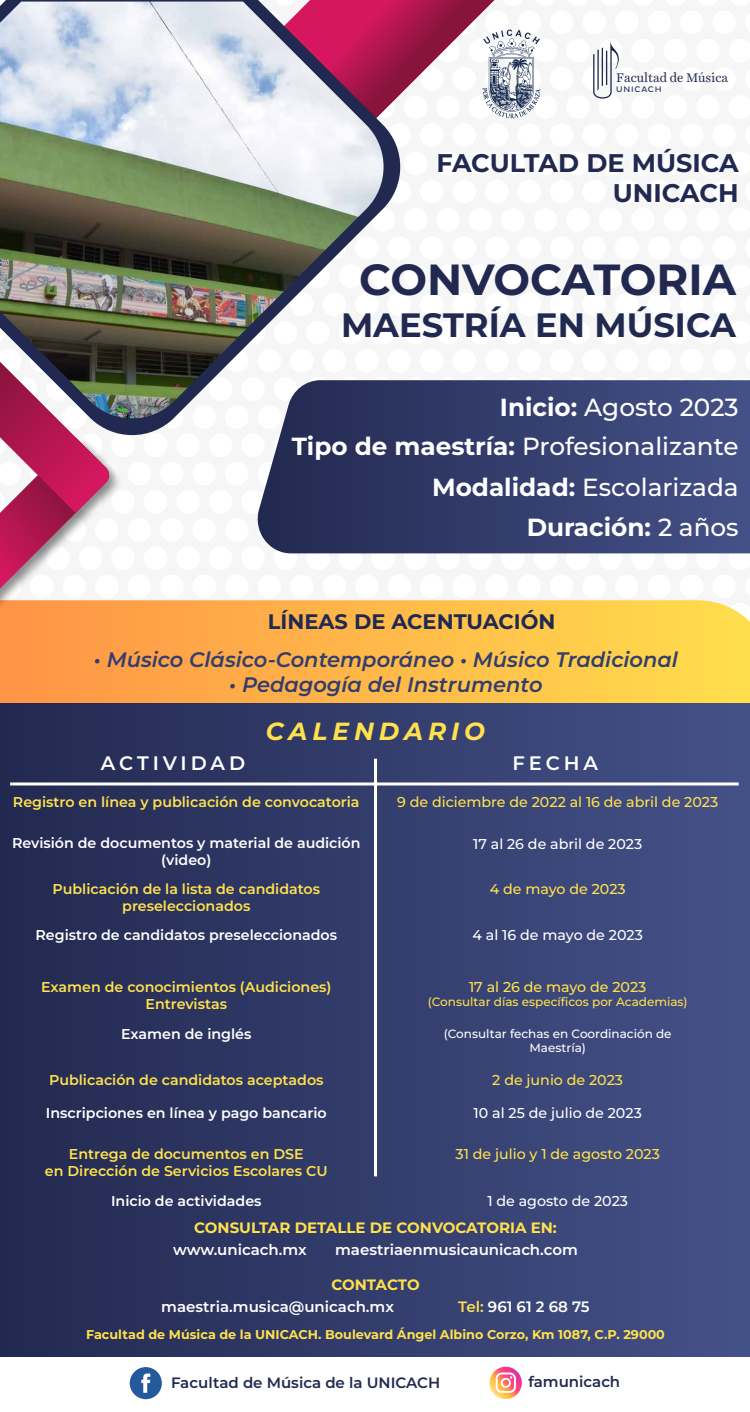
<style>
.page{position:relative;width:750px;height:1412px;background:#fff}
.page>*{position:absolute;margin:0;border:0;box-sizing:border-box;transform-origin:0 0}
.t1{font:700 43.5px "Montserrat";letter-spacing:-.005em;color:#222950}
.t2{font:700 33.75px "Montserrat";color:#222950}
.t3{font:700 25.5px/30.6px "Montserrat";color:#222950;text-align:right}
.t4{font:500 24.75px/40px "Montserrat";color:#fff;text-align:right}
.t5{font:italic 700 24.75px "Montserrat";letter-spacing:.2em;color:#ffe14d}
.t6{font:italic 600 21px "Montserrat";color:#343e6d}
.t7{font:700 21px "Montserrat";color:#222950}
.t8{font:600 19.5px "Montserrat";letter-spacing:.2em;color:#fff}
.t9{font:600 15px "Montserrat";color:#fff}
.t10{font:700 15px "Montserrat";color:#ffe14d}
.t11{font:600 15px "Montserrat";color:#222950}
.t12{font:600 14.25px/17.1px "Montserrat";color:#ffe14d;text-align:center}
.t13{font:600 14.25px/17.1px "Montserrat";color:#fff;text-align:center}
.t14{font:500 14.25px "Montserrat";color:#ffe14d}
.t15{font:500 14.25px "Montserrat";color:#fff}
.t16{font:700 12.75px "Montserrat";color:#ffe14d}
.t17{font:12.75px "Harriet Text";color:#222950}
.t18{font:500 12px/14.4px "Montserrat";color:#fff;text-align:center}
.t19{font:500 12px "Montserrat";color:#ffe14d}
.t20{font:8.32px "Pluto Sans";letter-spacing:.1em;color:#222950}
.s1{font-weight:700}
.s2{color:#ffe14d}
</style>
<div class="page">
<svg style="left:490px;top:1366px;width:32px;height:33px"></svg>
<div style="left:130px;top:1367px;width:32px;height:32px;background:#245a9b;border-radius:50%"></div>
<svg style="left:141px;top:1373px;width:9px;height:19px"></svg>
<svg style="left:126px;top:600px;width:624px;height:103px;background:#febe4a"></svg>
<svg style="left:406px;top:0;width:88px;height:95px"></svg>
<svg style="left:4px;top:0;width:402px;height:436px"></svg>
<img style="left:0;top:2px;width:389px;height:422px">
<img style="left:0;top:431px;width:126px;height:272px">
<svg style="left:0;top:362px;width:110px;height:226px"></svg>
<svg style="left:253px;top:380px;width:497px;height:173px;background:#3d4773"></svg>
<svg style="left:593px;top:41px;width:26px;height:58px"></svg>
<svg style="left:483px;top:30px;width:57px;height:88px"></svg>
<div style="left:0;top:703px;width:750px;height:654px;background:linear-gradient(to right,#222950,#455288)"></div>
<hr style="left:374px;top:759px;width:3px;height:417px;background:#fff">
<hr style="left:10px;top:782px;width:729px;height:3px;background:#fff">
<p class="t17" style="left:616px;top:68px;width:113px">Facultad de Música</p>
<p class="t20" style="left:616px;top:84px;width:47px">UNICACH</p>
<h3 class="t3" style="left:436px;top:147px;width:304px">FACULTAD DE MÚSICA<br>UNICACH</h3>
<h1 class="t1" style="left:359px;top:251px;width:378px">CONVOCATORIA</h1>
<h2 class="t2" style="left:341px;top:302px;width:397px">MAESTRÍA EN MÚSICA</h2>
<h3 class="t4" style="left:292px;top:386px;width:449px"><span class="s1">Inicio:</span> Agosto 2023<br><span class="s1">Tipo de maestría:</span> Profesionalizante<br><span class="s1">Modalidad:</span> Escolarizada<br><span class="s1">Duración:</span> 2 años</h3>
<h3 class="t7" style="left:268px;top:607px;width:289px">LÍNEAS DE ACENTUACIÓN</h3>
<h3 class="t6" style="left:94px;top:645px;width:586px">• Músico Clásico-Contemporáneo • Músico Tradicional</h3>
<h3 class="t6" style="left:229px;top:671px;width:315px">• Pedagogía del Instrumento</h3>
<h3 class="t5" style="left:266px;top:715px;width:221px">CALENDARIO</h3>
<h3 class="t8" style="left:101px;top:750px;width:146px">ACTIVIDAD</h3>
<h3 class="t8" style="left:513px;top:750px;width:87px">FECHA</h3>
<p class="t12" style="left:13px;top:793px;width:348px">Registro en línea y publicación de convocatoria</p>
<p class="t14" style="left:397px;top:793px;width:323px">9 de diciembre de 2022 al 16 de abril de 2023</p>
<p class="t13" style="left:12px;top:834px;width:350px">Revisión de documentos y material de audición (video)</p>
<p class="t15" style="left:473px;top:834px;width:171px">17 al 26 de abril de 2023</p>
<p class="t12" style="left:52px;top:880px;width:269px">Publicación de la lista de candidatos preseleccionados</p>
<p class="t14" style="left:490px;top:879px;width:137px">4 de mayo de 2023</p>
<p class="t13" style="left:36px;top:926px;width:303px">Registro de candidatos preseleccionados</p>
<p class="t15" style="left:473px;top:925px;width:172px">4 al 16 de mayo de 2023</p>
<p class="t12" style="left:41px;top:978px;width:292px">Examen de conocimientos (Audiciones)<br>Entrevistas</p>
<p class="t14" style="left:469px;top:977px;width:179px">17 al 26 de mayo de 2023</p>
<p class="t19" style="left:428px;top:994px;width:261px">(Consultar días específicos por Academias)</p>
<p class="t13" style="left:121px;top:1025px;width:132px">Examen de inglés</p>
<p class="t18" style="left:444px;top:1026px;width:229px">(Consultar fechas en Coordinación de<br>Maestría)</p>
<p class="t12" style="left:49px;top:1071px;width:276px">Publicación de candidatos aceptados</p>
<p class="t14" style="left:492px;top:1070px;width:132px">2 de junio de 2023</p>
<p class="t13" style="left:46px;top:1104px;width:282px">Inscripciones en línea y pago bancario</p>
<p class="t15" style="left:474px;top:1103px;width:170px">10 al 25 de julio de 2023</p>
<p class="t12" style="left:45px;top:1145px;width:284px">Entrega de documentos en DSE<br>en Dirección de Servicios Escolares CU</p>
<p class="t14" style="left:456px;top:1144px;width:206px">31 de julio y 1 de agosto 2023</p>
<p class="t13" style="left:111px;top:1192px;width:152px">Inicio de actividades</p>
<p class="t15" style="left:487px;top:1191px;width:142px">1 de agosto de 2023</p>
<p class="t10" style="left:194px;top:1217px;width:364px">CONSULTAR DETALLE DE CONVOCATORIA EN:</p>
<p class="t9" style="left:173px;top:1239px;width:135px">www.unicach.mx</p>
<p class="t9" style="left:335px;top:1239px;width:244px">maestriaenmusicaunicach.com</p>
<p class="t10" style="left:331px;top:1274px;width:90px">CONTACTO</p>
<p class="t9" style="left:161px;top:1296px;width:234px">maestria.musica@unicach.mx</p>
<p class="t9" style="left:458px;top:1296px;width:133px"><span class="s2">Tel:</span> 961 61 2 68 75</p>
<p class="t16" style="left:86px;top:1325px;width:580px">Facultad de Música de la UNICACH. Boulevard Ángel Albino Corzo, Km 1087, C.P. 29000</p>
<p class="t11" style="left:171px;top:1372px;width:271px">Facultad de Música de la UNICACH</p>
<p class="t11" style="left:528px;top:1371px;width:93px">famunicach</p>
</div>
